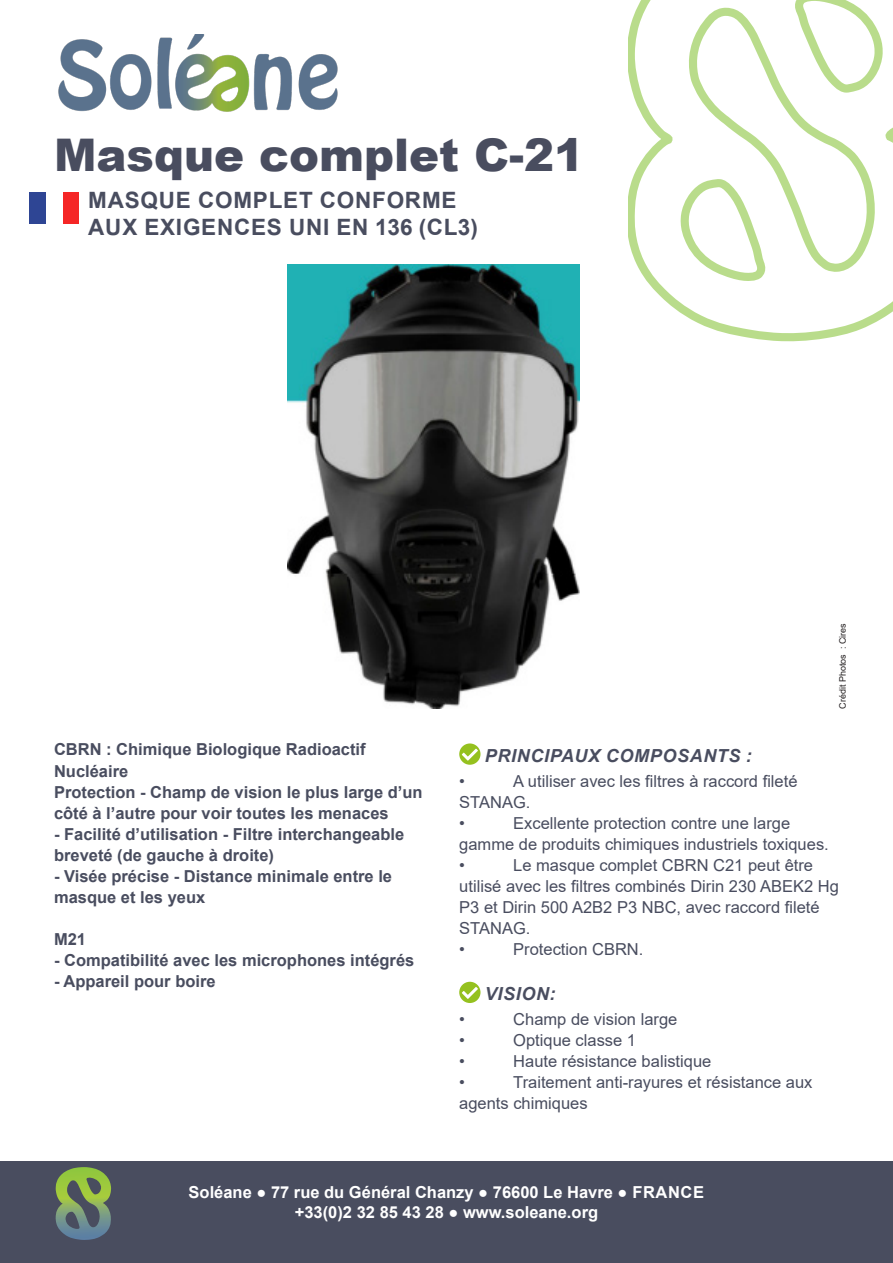
<style>
.page{position:relative;width:893px;height:1263px;background:#fff}
.page>*{position:absolute;margin:0;border:0;box-sizing:border-box;transform-origin:0 0}
.Titre_PPAL_FP{font:900 45px "Arial";color:#494d5f}
.SS_titre_FP{font:700 22.5px "Arial";letter-spacing:.035em;color:#494d5f}
.titre_rubrique{font:italic 700 18px "Arial";letter-spacing:.035em;color:#494d5f}
.Texte_FP_paragraphe{font:16.5px/21px "Arial";color:#494d5f}
.texte_FP{font:700 16.5px/21px "Arial";color:#494d5f}
.t1{font:700 16.5px/19.8px "Arial";color:#fff;text-align:center}
.Crédit_photo{font:9px "Arial";color:#231f20}
</style>
<div class="page">
<div style="left:0;top:1161px;width:893px;height:102px;background:#494d5f"></div>
<svg style="left:56px;top:1167px;width:55px;height:73px"></svg>
<img style="left:58px;top:35px;width:280px;height:77px">
<svg style="left:628px;top:0;width:265px;height:342px"></svg>
<svg style="left:459px;top:743px;width:21px;height:22px"></svg>
<svg style="left:459px;top:982px;width:21px;height:21px"></svg>
<img style="left:287px;top:265px;width:293px;height:444px">
<div style="left:29px;top:192px;width:50px;height:31px;background:#2e4594"></div>
<div style="left:55px;top:192px;width:24px;height:31px;background:#f52626"></div>
<div style="left:46px;top:192px;width:16px;height:31px;background:#fff"></div>
<p class="Titre_PPAL_FP" style="left:54px;top:123px;width:532px">Masque complet C-21</p>
<p class="SS_titre_FP" style="left:88px;top:185px;width:370px">MASQUE COMPLET CONFORME</p>
<p class="SS_titre_FP" style="left:88px;top:212px;width:391px">AUX EXIGENCES UNI EN 136 (CL3)</p>
<p class="Crédit_photo" style="left:836px;top:709px;width:87px;rotate:-90deg">Crédit Photos : Cires</p>
<p class="texte_FP" style="left:54px;top:739px;width:313px">CBRN : Chimique Biologique Radioactif<br>Nucléaire</p>
<p class="texte_FP" style="left:54px;top:781px;width:370px">Protection - Champ de vision le plus large d’un côté à l’autre pour voir toutes les menaces</p>
<p class="texte_FP" style="left:54px;top:823px;width:352px">- Facilité d’utilisation - Filtre interchangeable breveté (de gauche à droite)</p>
<p class="texte_FP" style="left:54px;top:865px;width:340px">- Visée précise - Distance minimale entre le masque et les yeux</p>
<p class="texte_FP" style="left:54px;top:928px;width:34px">M21</p>
<p class="texte_FP" style="left:54px;top:949px;width:362px">- Compatibilité avec les microphones intégrés</p>
<p class="texte_FP" style="left:54px;top:970px;width:163px">- Appareil pour boire</p>
<p class="titre_rubrique" style="left:485px;top:743px;width:268px">PRINCIPAUX COMPOSANTS :</p>
<p class="Texte_FP_paragraphe" style="left:459px;top:770px;width:340px;text-indent:54px">A utiliser avec les filtres à raccord fileté<br>STANAG.</p>
<p class="Texte_FP_paragraphe" style="left:459px;top:812px;width:7px">•</p>
<p class="Texte_FP_paragraphe" style="left:459px;top:770px;width:7px">•</p>
<p class="Texte_FP_paragraphe" style="left:459px;top:812px;width:371px;text-indent:54px">Excellente protection contre une large gamme de produits chimiques industriels toxiques.</p>
<p class="Texte_FP_paragraphe" style="left:459px;top:854px;width:7px">•</p>
<p class="Texte_FP_paragraphe" style="left:459px;top:854px;width:381px;text-indent:54px">Le masque complet CBRN C21 peut être utilisé avec les filtres combinés Dirin 230 ABEK2 Hg P3 et Dirin 500 A2B2 P3 NBC, avec raccord fileté STANAG.</p>
<p class="Texte_FP_paragraphe" style="left:459px;top:938px;width:7px">•</p>
<p class="Texte_FP_paragraphe" style="left:513px;top:938px;width:132px">Protection CBRN.</p>
<p class="titre_rubrique" style="left:485px;top:981px;width:72px">VISION:</p>
<p class="Texte_FP_paragraphe" style="left:459px;top:1009px;width:7px">•</p>
<p class="Texte_FP_paragraphe" style="left:513px;top:1009px;width:166px">Champ de vision large</p>
<p class="Texte_FP_paragraphe" style="left:459px;top:1030px;width:7px">•</p>
<p class="Texte_FP_paragraphe" style="left:513px;top:1030px;width:124px">Optique classe 1</p>
<p class="Texte_FP_paragraphe" style="left:459px;top:1051px;width:7px">•</p>
<p class="Texte_FP_paragraphe" style="left:513px;top:1051px;width:200px">Haute résistance balistique</p>
<p class="Texte_FP_paragraphe" style="left:459px;top:1072px;width:7px">•</p>
<p class="Texte_FP_paragraphe" style="left:459px;top:1072px;width:355px;text-indent:54px">Traitement anti-rayures et résistance aux agents chimiques</p>
<p class="t1" style="left:189px;top:1183px;width:517px">Soléane ● 77 rue du Général Chanzy ● 76600 Le Havre ● FRANCE +33(0)2 32 85 43 28 ● www.soleane.org</p>
</div>
